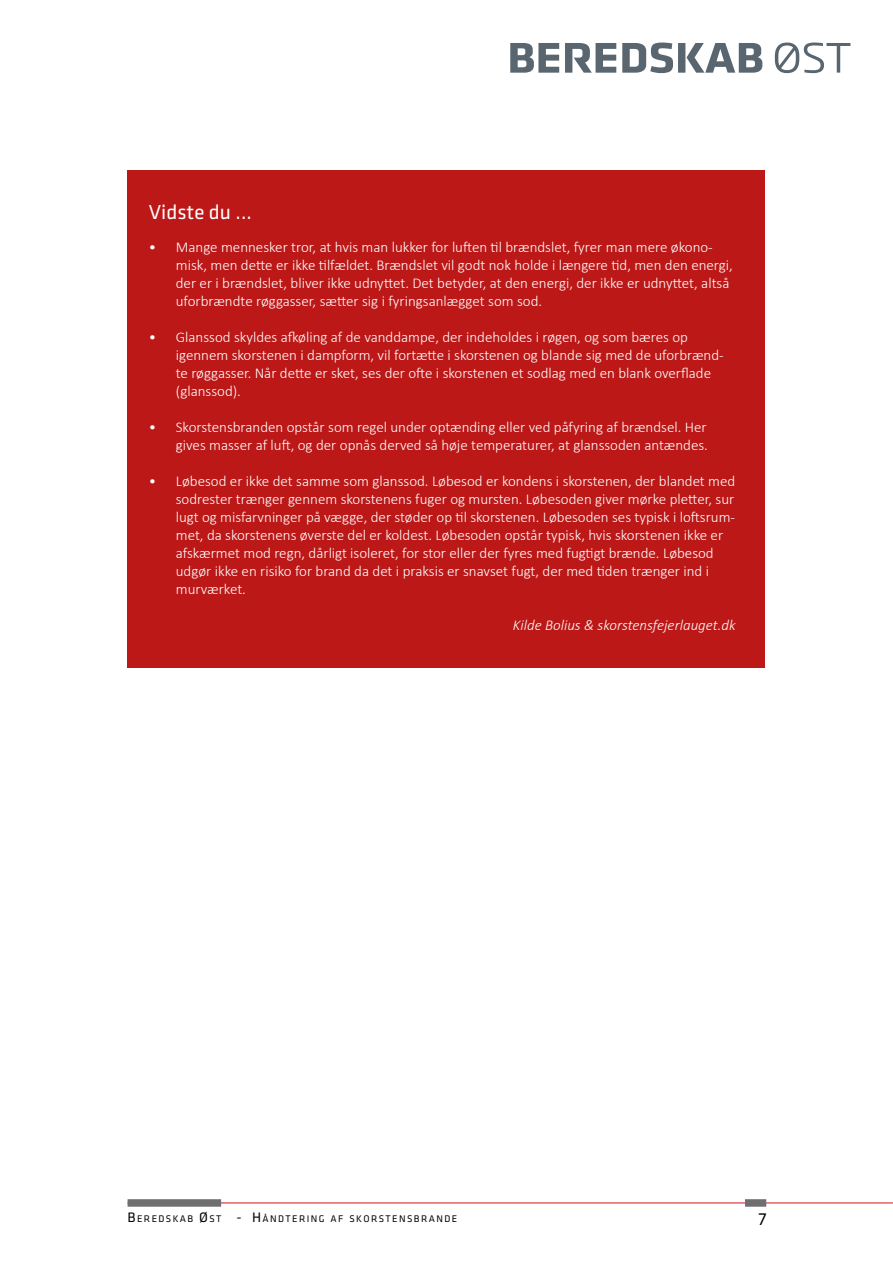
<style>
.page{position:relative;width:893px;height:1263px;background:#fff}
.page>*{position:absolute;margin:0;border:0;box-sizing:border-box;transform-origin:0 0}
.t1{font:21px "Klavika";color:#fff}
.t2{font:18px "Klavika";color:#000}
.t3{font:300 15px/18px "Calibri";color:#fff}
.t4{font:italic 300 15px "Calibri";color:#fff}
.t5{font:10.05px "Klavika";letter-spacing:.145em;color:#000}
.s1{font-size:14.25px}
</style>
<div class="page">
<hr style="left:128px;top:1202px;width:765px;height:1px;background:#cd1719">
<div style="left:745px;top:1199px;width:21px;height:8px;background:#706f6f"></div>
<div style="left:128px;top:1199px;width:93px;height:8px;background:#706f6f"></div>
<svg style="left:510px;top:43px;width:49px;height:30px"></svg>
<svg style="left:622px;top:43px;width:140px;height:30px"></svg>
<svg style="left:565px;top:43px;width:51px;height:30px"></svg>
<svg style="left:775px;top:43px;width:75px;height:30px"></svg>
<div style="left:128px;top:170px;width:637px;height:498px;background:#bc1818"></div>
<h1 class="t1" style="left:149px;top:201px;width:104px">Vidste du ...</h1>
<p class="t3" style="left:176px;top:238px;width:559px;text-indent:-27px">• Mange mennesker tror, at hvis man lukker for luften til brændslet, fyrer man mere økono&shy;misk, men dette er ikke tilfældet. Brændslet vil godt nok holde i længere tid, men den energi, der er i brændslet, bliver ikke udnyttet. Det betyder, at den energi, der ikke er udnyttet, altså uforbrændte røggasser, sætter sig i fyringsanlægget som sod.</p>
<p class="t3" style="left:176px;top:328px;width:549px;text-indent:-27px">• Glanssod skyldes afkøling af de vanddampe, der indeholdes i røgen, og som bæres op igennem skorstenen i dampform, vil fortætte i skorstenen og blande sig med de uforbrænd&shy;te røggasser. Når dette er sket, ses der ofte i skorstenen et sodlag med en blank overflade (glanssod).</p>
<p class="t3" style="left:149px;top:418px;width:561px;text-align:right">• Skorstensbranden opstår som regel under optænding eller ved påfyring af brændsel. Her gives masser af luft, og der opnås derved så høje temperaturer, at glanssoden antændes.</p>
<p class="t3" style="left:176px;top:472px;width:561px;text-indent:-27px">• Løbesod er ikke det samme som glanssod. Løbesod er kondens i skorstenen, der blandet med sodrester trænger gennem skorstenens fuger og mursten. Løbesoden giver mørke pletter, sur lugt og misfarvninger på vægge, der støder op til skorstenen. Løbesoden ses typisk i loftsrum&shy;met, da skorstenens øverste del er koldest. Løbesoden opstår typisk, hvis skorstenen ikke er afskærmet mod regn, dårligt isoleret, for stor eller der fyres med fugtigt brænde. Løbesod udgør ikke en risiko for brand da det i praksis er snavset fugt, der med tiden trænger ind i murværket.</p>
<p class="t4" style="left:513px;top:616px;width:224px">Kilde Bolius &amp; skorstensfejerlauget.dk</p>
<p class="t5" style="left:128px;top:1213px;width:331px"><span class="s1">B</span>EREDSKAB <span class="s1">Ø</span>ST <span class="s1">- H</span>ÅNDTERING AF SKORSTENSBRANDE</p>
<p class="t2" style="left:758px;top:1209px;width:9px">7</p>
</div>
